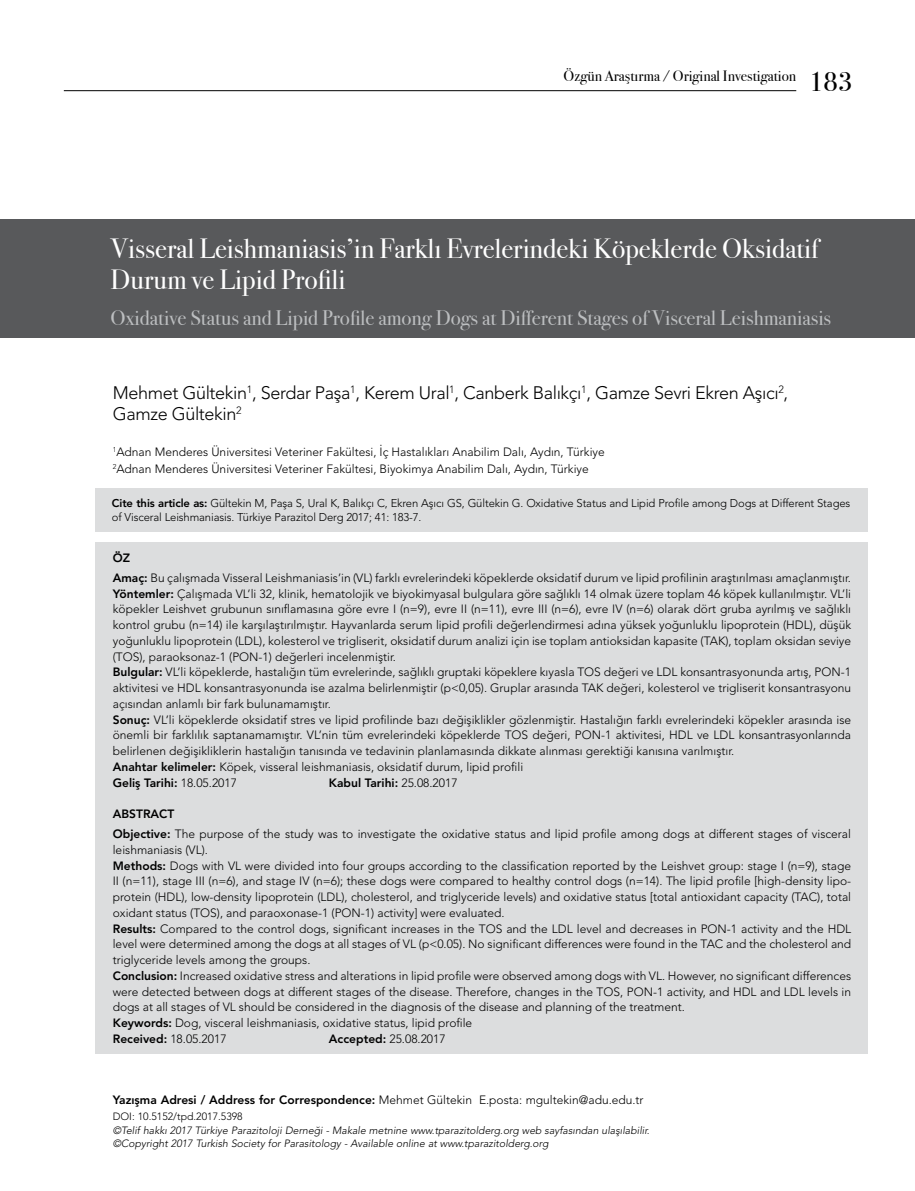
<style>
.page{position:relative;width:915px;height:1191px;background:#fff}
.page>*{position:absolute;margin:0;border:0;box-sizing:border-box;transform-origin:0 0}
.t1{font:27.75px/31.5px "Bodoni Svty Two ITCTT Book";color:#fff}
.t2{font:27px "Bodoni Svty Two ITCTT Book";color:#000}
.t3{font:21px "Bodoni Svty Two ITCTT Book";color:#bcbec0}
.t4{font:300 18px/21px "Avenir LT Std";letter-spacing:-.02em;color:#000}
.t5{font:15px "Bodoni Svty Two ITCTT Book";color:#000}
.t6{font:300 12px/15.8px "Avenir LT Std";color:#000}
.t7{font:800 12px "Avenir LT Std";color:#000}
.t8{font:300 11.25px/13.5px "Avenir LT Std";letter-spacing:-.01em;color:#000}
.t9{font:italic 300 10.5px/13.5px "Avenir LT Std";color:#000}
.t10{font:300 10.5px "Avenir LT Std";color:#000}
.s1{font-weight:800}
.s2{font-weight:300}
</style>
<div class="page">
<div style="left:0;top:219px;width:914px;height:118px;background:#58595b"></div>
<div style="left:96px;top:542px;width:771px;height:511px;background:#dcddde"></div>
<div style="left:95px;top:488px;width:772px;height:43px;background:#dcddde"></div>
<hr style="left:64px;top:90px;width:732px;height:1px;background:#000">
<p class="t5" style="left:563px;top:64px;width:234px">Özgün Araştırma / Original Investigation</p>
<h2 class="t2" style="left:809px;top:59px;width:45px">183</h2>
<h1 class="t1" style="left:111px;top:230px;width:709px">Visseral Leishmaniasis’in Farklı Evrelerindeki Köpeklerde Oksidatif<br>Durum ve Lipid Profili</h1>
<h3 class="t3" style="left:111px;top:300px;width:721px">Oxidative Status and Lipid Profile among Dogs at Different Stages of Visceral Leishmaniasis</h3>
<h3 class="t4" style="left:113px;top:382px;width:676px">Mehmet Gültekin<sup>1</sup>, Serdar Paşa<sup>1</sup>, Kerem Ural<sup>1</sup>, Canberk Balıkçı<sup>1</sup>, Gamze Sevri Ekren Aşıcı<sup>2</sup>,<br>Gamze Gültekin<sup>2</sup></h3>
<p class="t6" style="left:113px;top:443px;width:493px;line-height:17.1px"><sup>1</sup>Adnan Menderes Üniversitesi Veteriner Fakültesi, İç Hastalıkları Anabilim Dalı, Aydın, Türkiye<br><sup>2</sup>Adnan Menderes Üniversitesi Veteriner Fakültesi, Biyokimya Anabilim Dalı, Aydın, Türkiye</p>
<p class="t8" style="left:112px;top:496px;width:739px"><span class="s1">Cite this article as:</span> Gültekin M, Paşa S, Ural K, Balıkçı C, Ekren Aşıcı GS, Gültekin G. Oxidative Status and Lipid Profile among Dogs at Different Stages of Visceral Leishmaniasis. Türkiye Parazitol Derg 2017; 41: 183-7.</p>
<p class="t6" style="left:113px;top:547px;width:739px;line-height:20px"><span class="s1">ÖZ<br>Amaç:</span> Bu çalışmada Visseral Leishmaniasis’in (VL) farklı evrelerindeki köpeklerde oksidatif durum ve lipid profilinin araştırılması amaçlanmıştır.</p>
<p class="t6" style="left:113px;top:585px;width:739px"><span class="s1">Yöntemler:</span> Çalışmada VL’li 32, klinik, hematolojik ve biyokimyasal bulgulara göre sağlıklı 14 olmak üzere toplam 46 köpek kullanılmıştır. VL’li köpekler Leishvet grubunun sınıflamasına göre evre I (n=9), evre II (n=11), evre III (n=6), evre IV (n=6) olarak dört gruba ayrılmış ve sağlıklı kontrol grubu (n=14) ile karşılaştırılmıştır. Hayvanlarda serum lipid profili değerlendirmesi adına yüksek yoğunluklu lipoprotein (HDL), düşük yoğunluklu lipoprotein (LDL), kolesterol ve trigliserit, oksidatif durum analizi için ise toplam antioksidan kapasite (TAK), toplam oksidan seviye (TOS), paraoksonaz-1 (PON-1) değerleri incelenmiştir.<br><span class="s1">Bulgular:</span> VL’li köpeklerde, hastalığın tüm evrelerinde, sağlıklı gruptaki köpeklere kıyasla TOS değeri ve LDL konsantrasyonunda artış, PON-1 aktivitesi ve HDL konsantrasyonunda ise azalma belirlenmiştir (p&lt;0,05). Gruplar arasında TAK değeri, kolesterol ve trigliserit konsantrasyonu açısından anlamlı bir fark bulunamamıştır.<br><span class="s1">Sonuç:</span> VL’li köpeklerde oksidatif stres ve lipid profilinde bazı değişiklikler gözlenmiştir. Hastalığın farklı evrelerindeki köpekler arasında ise önemli bir farklılık saptanamamıştır. VL’nin tüm evrelerindeki köpeklerde TOS değeri, PON-1 aktivitesi, HDL ve LDL konsantrasyonlarında belirlenen değişikliklerin hastalığın tanısında ve tedavinin planlamasında dikkate alınması gerektiği kanısına varılmıştır.<br><span class="s1">Anahtar kelimeler:</span> Köpek, visseral leishmaniasis, oksidatif durum, lipid profili<br><span class="s1">Geliş Tarihi:</span> 18.05.2017</p>
<p class="t7" style="left:329px;top:775px;width:130px">Kabul Tarihi: <span class="s2">25.08.2017</span></p>
<p class="t6" style="left:113px;top:804px;width:739px;line-height:20px"><span class="s1">ABSTRACT<br>Objective:</span> The purpose of the study was to investigate the oxidative status and lipid profile among dogs at different stages of visceral</p>
<p class="t6" style="left:113px;top:841px;width:739px">leishmaniasis (VL).<br><span class="s1">Methods:</span> Dogs with VL were divided into four groups according to the classification reported by the Leishvet group: stage I (n=9), stage II (n=11), stage III (n=6), and stage IV (n=6); these dogs were compared to healthy control dogs (n=14). The lipid profile [high-density lipo&shy;protein (HDL), low-density lipoprotein (LDL), cholesterol, and triglyceride levels) and oxidative status [total antioxidant capacity (TAC), total oxidant status (TOS), and paraoxonase-1 (PON-1) activity] were evaluated.<br><span class="s1">Results:</span> Compared to the control dogs, significant increases in the TOS and the LDL level and decreases in PON-1 activity and the HDL level were determined among the dogs at all stages of VL (p&lt;0.05). No significant differences were found in the TAC and the cholesterol and triglyceride levels among the groups.<br><span class="s1">Conclusion:</span> Increased oxidative stress and alterations in lipid profile were observed among dogs with VL. However, no significant differences were detected between dogs at different stages of the disease. Therefore, changes in the TOS, PON-1 activity, and HDL and LDL levels in dogs at all stages of VL should be considered in the diagnosis of the disease and planning of the treatment.<br><span class="s1">Keywords:</span> Dog, visceral leishmaniasis, oxidative status, lipid profile<br><span class="s1">Received:</span> 18.05.2017</p>
<p class="t6" style="left:329px;top:1030px;width:118px"><span class="s1">Accepted:</span> 25.08.2017</p>
<p class="t6" style="left:113px;top:1092px;width:532px"><span class="s1">Yazışma Adresi / Address for Correspondence:</span> Mehmet Gültekin E.posta: mgultekin@adu.edu.tr</p>
<p class="t10" style="left:113px;top:1110px;width:131px">DOI: 10.5152/tpd.2017.5398</p>
<p class="t9" style="left:113px;top:1123px;width:538px">©Telif hakkı 2017 Türkiye Parazitoloji Derneği - Makale metnine www.tparazitolderg.org web sayfasından ulaşılabilir. ©Copyright 2017 Turkish Society for Parasitology - Available online at www.tparazitolderg.org</p>
</div>
